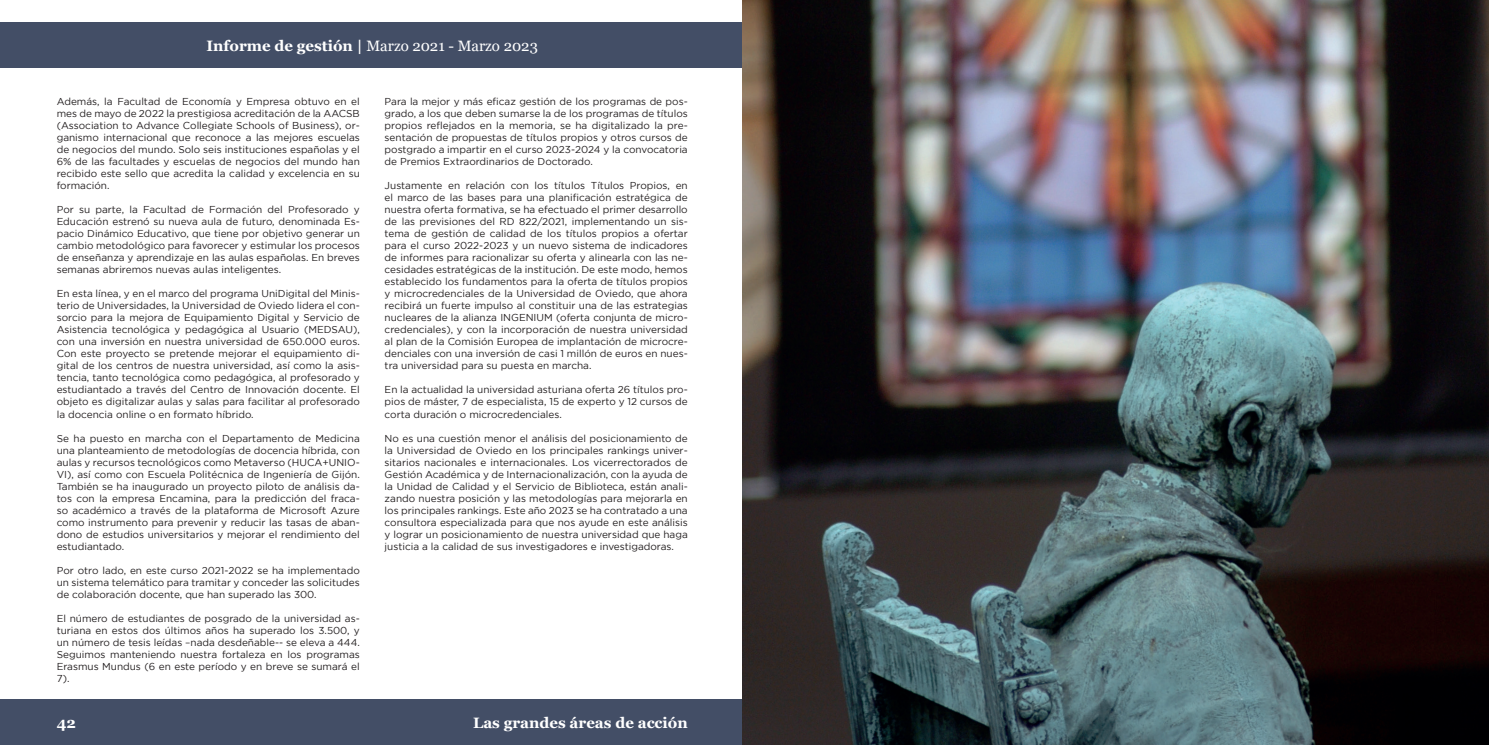
<style>
.page{position:relative;width:1489px;height:745px;background:#fff}
.page>*{position:absolute;margin:0;border:0;box-sizing:border-box;transform-origin:0 0}
.t1{font:15px "Georgia";color:#fff}
.t2{font:700 15px "Georgia";color:#fff}
.t3{font:10px/12px "Gotham";color:#231f20;text-align:justify}
.s1{font-weight:700}
</style>
<div class="page">
<div style="left:0;top:22px;width:1488px;height:46px;background:#434e66"></div>
<div style="left:0;top:699px;width:1488px;height:45px;background:#434e66"></div>
<img style="left:742px;top:0;width:746px;height:744px">
<h1 class="t1" style="left:206px;top:36px;width:333px"><span class="s1">Informe de gestión |</span> Marzo 2021 - Marzo 2023</h1>
<p class="t3" style="left:57px;top:95px;width:304px">Además, la Facultad de Economía y Empresa obtuvo en el mes de mayo de 2022 la prestigiosa acreditación de la AACSB (Association to Advance Collegiate Schools of Business), or&shy;ganismo internacional que reconoce a las mejores escuelas de negocios del mundo. Solo seis instituciones españolas y el 6% de las facultades y escuelas de negocios del mundo han recibido este sello que acredita la calidad y excelencia en su formación.</p>
<p class="t3" style="left:57px;top:203px;width:304px">Por su parte, la Facultad de Formación del Profesorado y Educación estrenó su nueva aula de futuro, denominada Es&shy;pacio Dinámico Educativo, que tiene por objetivo generar un cambio metodológico para favorecer y estimular los procesos de enseñanza y aprendizaje en las aulas españolas. En breves semanas abriremos nuevas aulas inteligentes.</p>
<p class="t3" style="left:57px;top:287px;width:304px">En esta línea, y en el marco del programa UniDigital del Minis&shy;terio de Universidades, la Universidad de Oviedo lidera el con&shy;sorcio para la mejora de Equipamiento Digital y Servicio de Asistencia tecnológica y pedagógica al Usuario (MEDSAU), con una inversión en nuestra universidad de 650.000 euros.<br>Con este proyecto se pretende mejorar el equipamiento di&shy;gital de los centros de nuestra universidad, así como la asis&shy;tencia, tanto tecnológica como pedagógica, al profesorado y estudiantado a través del Centro de Innovación docente. El objeto es digitalizar aulas y salas para facilitar al profesorado la docencia online o en formato híbrido.</p>
<p class="t3" style="left:57px;top:431px;width:304px">Se ha puesto en marcha con el Departamento de Medicina una planteamiento de metodologías de docencia híbrida, con aulas y recursos tecnológicos como Metaverso (HUCA+UNIO-VI), así como con Escuela Politécnica de Ingeniería de Gijón.<br>También se ha inaugurado un proyecto piloto de análisis da&shy;tos con la empresa Encamina, para la predicción del fraca&shy;so académico a través de la plataforma de Microsoft Azure como instrumento para prevenir y reducir las tasas de aban&shy;dono de estudios universitarios y mejorar el rendimiento del estudiantado.</p>
<p class="t3" style="left:57px;top:563px;width:304px">Por otro lado, en este curso 2021-2022 se ha implementado un sistema telemático para tramitar y conceder las solicitudes de colaboración docente, que han superado las 300.</p>
<p class="t3" style="left:57px;top:611px;width:304px">El número de estudiantes de posgrado de la universidad as&shy;turiana en estos dos últimos años ha superado los 3.500, y un número de tesis leídas –nada desdeñable-- se eleva a 444.<br>Seguimos manteniendo nuestra fortaleza en los programas Erasmus Mundus (6 en este período y en breve se sumará el 7).</p>
<h1 class="t2" style="left:57px;top:712px;width:21px">42</h1>
<p class="t3" style="left:384px;top:95px;width:304px">Para la mejor y más eficaz gestión de los programas de pos&shy;grado, a los que deben sumarse la de los programas de títulos propios reflejados en la memoria, se ha digitalizado la pre&shy;sentación de propuestas de títulos propios y otros cursos de postgrado a impartir en el curso 2023-2024 y la convocatoria de Premios Extraordinarios de Doctorado.</p>
<p class="t3" style="left:384px;top:179px;width:304px">Justamente en relación con los títulos Títulos Propios, en el marco de las bases para una planificación estratégica de nuestra oferta formativa, se ha efectuado el primer desarrollo de las previsiones del RD 822/2021, implementando un sis&shy;tema de gestión de calidad de los títulos propios a ofertar para el curso 2022-2023 y un nuevo sistema de indicadores de informes para racionalizar su oferta y alinearla con las ne&shy;cesidades estratégicas de la institución. De este modo, hemos establecido los fundamentos para la oferta de títulos propios y microcredenciales de la Universidad de Oviedo, que ahora recibirá un fuerte impulso al constituir una de las estrategias nucleares de la alianza INGENIUM (oferta conjunta de micro&shy;credenciales), y con la incorporación de nuestra universidad al plan de la Comisión Europea de implantación de microcre&shy;denciales con una inversión de casi 1 millón de euros en nues&shy;tra universidad para su puesta en marcha.</p>
<p class="t3" style="left:384px;top:383px;width:304px">En la actualidad la universidad asturiana oferta 26 títulos pro&shy;pios de máster, 7 de especialista, 15 de experto y 12 cursos de corta duración o microcredenciales.</p>
<p class="t3" style="left:384px;top:431px;width:304px">No es una cuestión menor el análisis del posicionamiento de la Universidad de Oviedo en los principales rankings univer&shy;sitarios nacionales e internacionales. Los vicerrectorados de Gestión Académica y de Internacionalización, con la ayuda de la Unidad de Calidad y el Servicio de Biblioteca, están anali&shy;zando nuestra posición y las metodologías para mejorarla en los principales rankings. Este año 2023 se ha contratado a una consultora especializada para que nos ayude en este análisis y lograr un posicionamiento de nuestra universidad que haga justicia a la calidad de sus investigadores e investigadoras.</p>
<h1 class="t2" style="left:473px;top:712px;width:216px">Las grandes áreas de acción</h1>
</div>
